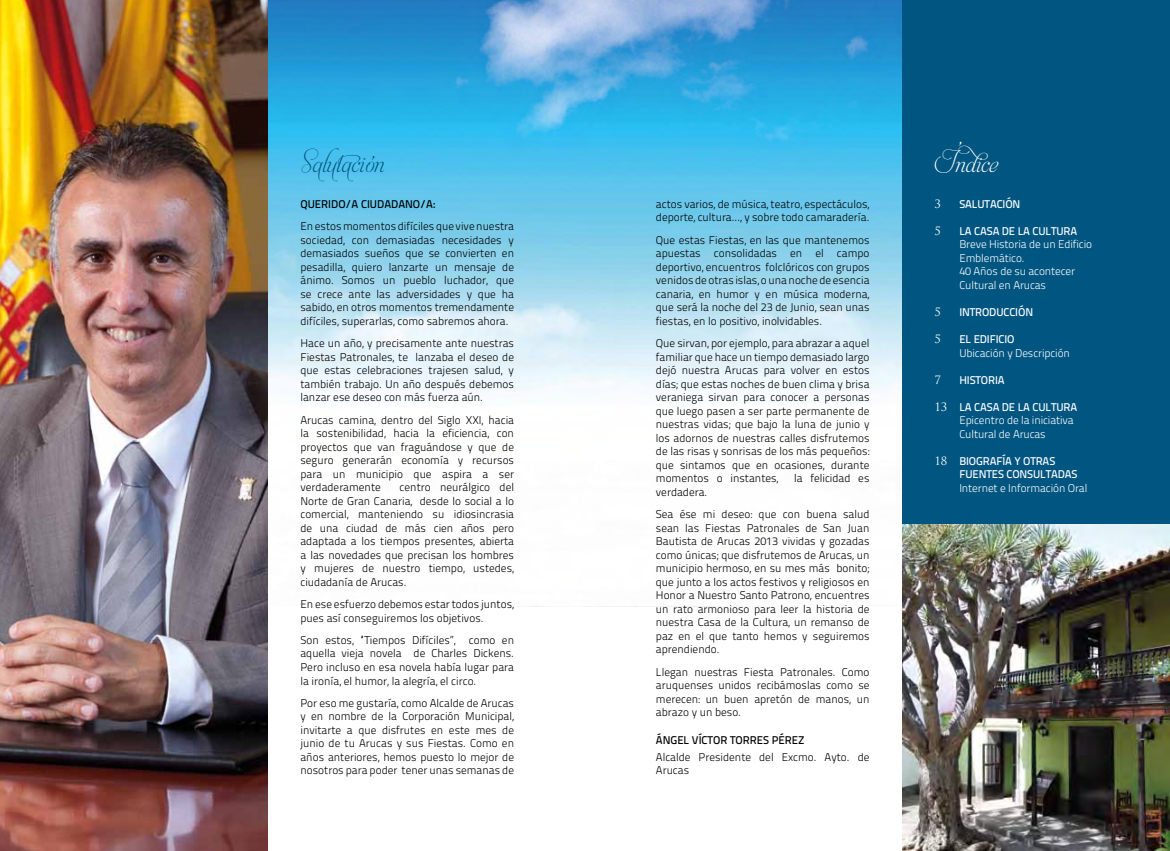
<style>
.page{position:relative;width:1170px;height:851px;background:#fff}
.page>*{position:absolute;margin:0;border:0;box-sizing:border-box;transform-origin:0 0}
.t1{font:20px "Aphrodite Slim Pro";letter-spacing:-.01em;color:#005681}
.t2{font:20px "Aphrodite Slim Pro";letter-spacing:-.01em;color:#fff}
.t3{font:300 11.25px/13.5px "Titillium Text 22 L";color:#000;text-align:justify}
.t4{font:300 11.25px/13.5px "Titillium Text 22 L";letter-spacing:-.01em;color:#fff}
.t5{font:500 11.25px/13.5px "Titillium Text 22 L";letter-spacing:-.01em;color:#fff}
.t6{font:500 11.25px "Titillium Text 22 L";color:#000}
.t7{font:11.25px "Trajan Pro";color:#fff}
.s1{font-family:"Trajan Pro";font-weight:400}
.s2{font-weight:500}
</style>
<div class="page">
<img style="left:268px;top:0;width:634px;height:607px">
<div style="left:902px;top:0;width:267px;height:524px;background:#005681"></div>
<img style="left:0;top:0;width:268px;height:850px">
<img style="left:902px;top:524px;width:267px;height:326px">
<h1 class="t1" style="left:300px;top:153px;width:85px">Salutación</h1>
<p class="t6" style="left:300px;top:195px;width:136px">QUERIDO/A CIUDADANO/A:</p>
<p class="t3" style="left:300px;top:219px;width:215px">En estos momentos difíciles que vive nuestra sociedad, con demasiadas necesidades y demasiados sueños que se convierten en pesadilla, quiero lanzarte un mensaje de ánimo. Somos un pueblo luchador, que se crece ante las adversidades y que ha sabido, en otros momentos tremendamente difíciles, superarlas, como sabremos ahora.</p>
<p class="t3" style="left:300px;top:336px;width:215px">Hace un año, y precisamente ante nuestras Fiestas Patronales, te lanzaba el deseo de que estas celebraciones trajesen salud, y también trabajo. Un año después debemos lanzar ese deseo con más fuerza aún.</p>
<p class="t3" style="left:300px;top:412px;width:215px">Arucas camina, dentro del Siglo XXI, hacia la sostenibilidad, hacia la eficiencia, con proyectos que van fraguándose y que de seguro generarán economía y recursos para un municipio que aspira a ser verdaderamente</p>
<p class="t3" style="left:300px;top:480px;width:215px;text-indent:99px">centro neurálgico del Norte de Gran Canaria, desde lo social a lo comercial, manteniendo su idiosincrasia de una ciudad de más cien años pero adaptada a los tiempos presentes, abierta a las novedades que precisan los hombres y mujeres de nuestro tiempo, ustedes, ciudadanía de Arucas.</p>
<p class="t3" style="left:300px;top:596px;width:215px">En ese esfuerzo debemos estar todos juntos, pues así conseguiremos los objetivos.</p>
<p class="t3" style="left:300px;top:632px;width:215px">Son estos, “Tiempos Difíciles”, como en aquella vieja novela de Charles Dickens.<br>Pero incluso en esa novela había lugar para la ironía, el humor, la alegría, el circo.</p>
<p class="t3" style="left:300px;top:695px;width:215px">Por eso me gustaría, como Alcalde de Arucas y en nombre de la Corporación Municipal, invitarte a que disfrutes en este mes de junio de tu Arucas y sus Fiestas. Como en años anteriores, hemos puesto lo mejor de nosotros para poder tener unas semanas de</p>
<p class="t3" style="left:656px;top:196px;width:215px">actos varios, de música, teatro, espectáculos, deporte, cultura..., y sobre todo camaradería.</p>
<p class="t3" style="left:656px;top:232px;width:215px">Que estas Fiestas, en las que mantenemos apuestas consolidadas en el campo deportivo, encuentros folclóricos con grupos venidos de otras islas, o una noche de esencia canaria, en humor y en música moderna, que será la noche del 23 de Junio, sean unas fiestas, en lo positivo, inolvidables.</p>
<p class="t3" style="left:656px;top:336px;width:215px">Que sirvan, por ejemplo, para abrazar a aquel familiar que hace un tiempo demasiado largo dejó nuestra Arucas para volver en estos días; que estas noches de buen clima y brisa veraniega sirvan para conocer a personas que luego pasen a ser parte permanente de nuestras vidas; que bajo la luna de junio y los adornos de nuestras calles disfrutemos de las risas y sonrisas de los más pequeños: que sintamos que en ocasiones, durante momentos o instantes,</p>
<p class="t3" style="left:794px;top:471px;width:77px">la felicidad es</p>
<p class="t3" style="left:656px;top:480px;width:215px;line-height:22.4px">verdadera.<br>Sea ése mi deseo: que con buena salud</p>
<p class="t3" style="left:656px;top:520px;width:215px">sean las Fiestas Patronales de San Juan Bautista de Arucas 2013 vividas y gozadas como únicas; que disfrutemos de Arucas, un municipio hermoso, en su mes más bonito; que junto a los actos festivos y religiosos en Honor a Nuestro Santo Patrono, encuentres un rato armonioso para leer la historia de nuestra Casa de la Cultura, un remanso de paz en el que tanto hemos y seguiremos aprendiendo.</p>
<p class="t3" style="left:656px;top:664px;width:215px">Llegan nuestras Fiesta Patronales. Como aruquenses unidos recibámoslas como se merecen: un buen apretón de manos, un abrazo y un beso.</p>
<p class="t6" style="left:656px;top:731px;width:88px">ÁN GEL VÍCTOR TORRE</p>
<p class="t6" style="left:763px;top:731px;width:43px">S PÉREZ</p>
<p class="t3" style="left:656px;top:749px;width:215px">Alcalde Presidente del Excmo. Ayto. de<br>Arucas</p>
<h1 class="t2" style="left:934px;top:153px;width:66px">Índice</h1>
<p class="t7" style="left:934px;top:197px;width:8px">3</p>
<p class="t5" style="left:959px;top:196px;width:61px">SALUTACI ÓN</p>
<p class="t7" style="left:934px;top:224px;width:8px">5</p>
<p class="t5" style="left:959px;top:223px;width:100px">LACA SADE LACU LTURA</p>
<p class="t4" style="left:959px;top:237px;width:134px">Breve Historia de un Edificio<br>Emblemático.<br>40 Años de su acontecer<br>Cultural en Arucas</p>
<p class="t7" style="left:934px;top:305px;width:8px">5</p>
<p class="t5" style="left:959px;top:304px;width:18px">IN TRODUCCI</p>
<p class="t5" style="left:1017px;top:304px;width:15px">ÓN</p>
<p class="t7" style="left:934px;top:332px;width:8px">5</p>
<p class="t5" style="left:959px;top:331px;width:17px">ELEDI</p>
<p class="t5" style="left:989px;top:331px;width:8px">FICIO</p>
<p class="t4" style="left:959px;top:345px;width:112px">Ubicación y Descripción</p>
<p class="t7" style="left:934px;top:372px;width:8px">7</p>
<p class="t5" style="left:959px;top:372px;width:25px">HI STORIA</p>
<p class="t4" style="left:959px;top:399px;width:116px;text-indent:-25px"><span class="s1">13</span> <span class="s2">LACA SADE LACU LTURA<br></span>Epicentro de la iniciativa<br>Cultural de Arucas</p>
<p class="t5" style="left:959px;top:453px;width:97px;text-indent:-25px"><span class="s1">18</span> BIO GRA FÍA Y OTRA S<br>FUEN</p>
<p class="t5" style="left:986px;top:466px;width:23px">TESCON</p>
<p class="t5" style="left:1027px;top:466px;width:27px">SULTADA</p>
<p class="t5" style="left:1071px;top:466px;width:7px">S</p>
<p class="t4" style="left:959px;top:480px;width:129px">Internet e Información Oral</p>
</div>
